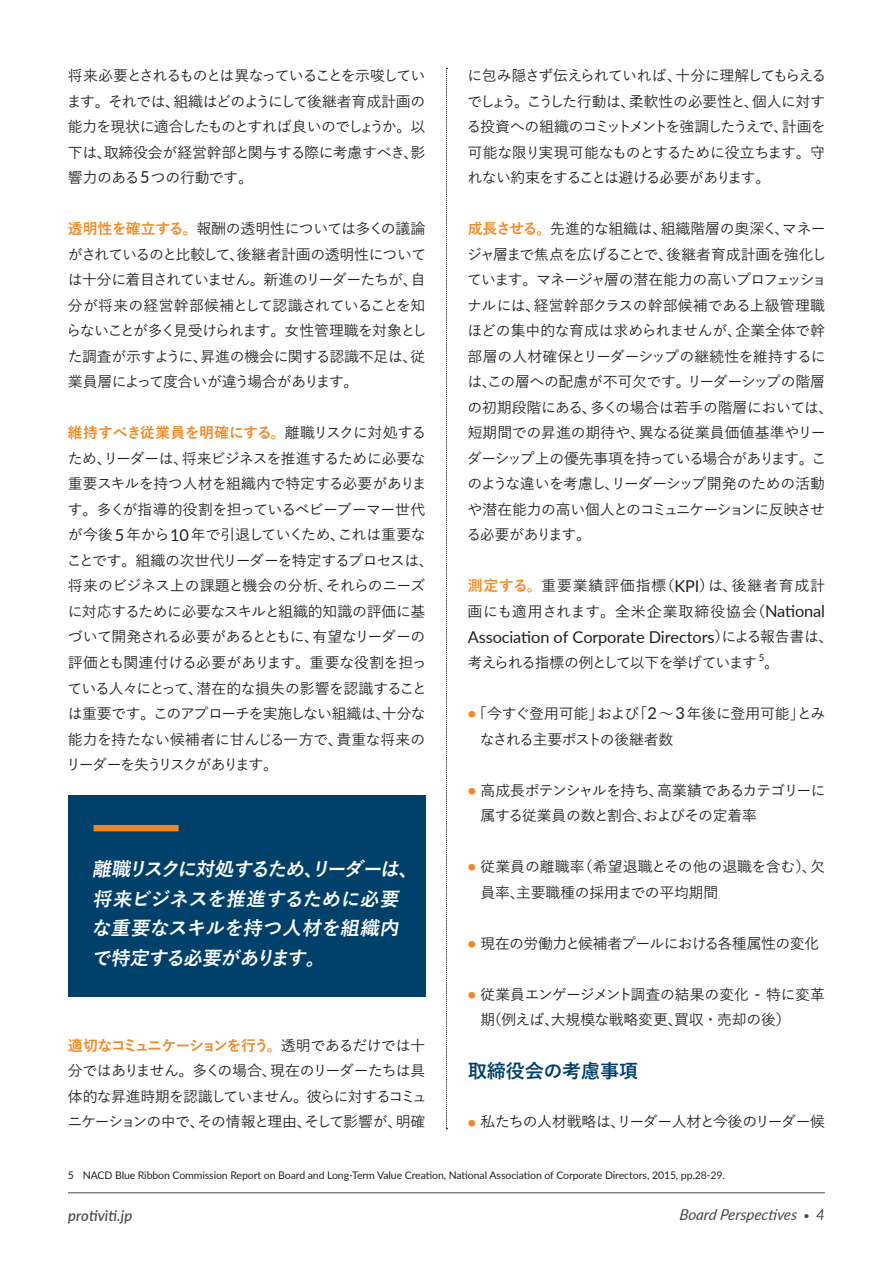
<style>
.page{position:relative;width:893px;height:1263px;background:#fff}
.page>*{position:absolute;margin:0;border:0;box-sizing:border-box;transform-origin:0 0}
.t1{font:italic 700 19.2px/29.7px "Yu Go";color:#fff}
.t2{font:700 19.2px "Yu Go";letter-spacing:-.01em;color:#00416b}
.t3{font:16.35px "Lato";letter-spacing:-.01em;color:#231f20}
.t4{font:500 14.85px/25.5px "Yu Go";letter-spacing:-.025em;color:#231f20}
.t5{font:500 14.85px/25.5px "Yu Go";letter-spacing:.055em;color:#231f20}
.t6{font:500 14.85px/25.5px "Yu Go";letter-spacing:-.045em;color:#231f20}
.t7{font:500 14.85px "Yu Go";letter-spacing:-.075em;color:#231f20}
.t8{font:italic 14.85px "Lato";color:#454647}
.t9{font:italic 500 14.85px "Lato";letter-spacing:.005em;color:#454647}
.t10{font:10.5px "Lato";letter-spacing:-.01em;color:#231f20}
.t11{font:9.6px "Lato";color:#231f20}
.s1{font-family:"Lato";font-weight:400;font-size:16.35px}
.s2{font-weight:700;color:#f5871f}
.s3{font-family:"Yu Go";font-weight:500;font-size:14.85px}
.s4{font-family:"Lato";font-weight:700;font-size:15.6px;color:#f5871f}
.s5{font-weight:700;font-style:normal;font-size:9.6px}
</style>
<div class="page">
<hr style="left:68px;top:1192px;width:757px;height:1px;background:#454647">
<div style="left:68px;top:795px;width:357px;height:202px;background:#00416b"></div>
<div style="left:94px;top:825px;width:85px;height:6px;background:#f5871f"></div>
<svg style="left:446px;top:68px;width:1px;height:1061px"></svg>
<p class="t4" style="left:67px;top:61px;width:360px;text-align:justify">将来必要とされるものとは異なっていることを示唆しています。それでは、組織はどのようにして後継者育成計画の能力を現状に適合したものとすれば良いのでしょうか。以下は、取締役会が経営幹部と関与する際に考慮すべき、影響力のある<span class="s1">5</span>つの行動です。</p>
<p class="t4" style="left:66px;top:214px;width:362px;text-align:justify"><span class="s2">透明性を確立する。</span>報酬の透明性については多くの議論がされているのと比較して、後継者計画の透明性については十分に着目されていません。新進のリーダーたちが、自分が将来の経営幹部候補として認識されていることを知らないことが多く見受けられます。女性管理職を対象とした調査が示すように、昇進の機会に関する認識不足は、従業員層によって度合いが違う場合があります。</p>
<p class="t4" style="left:66px;top:418px;width:369px"><span class="s2">維持すべき従業員を明確にする。</span>離職リスクに対処するため、リーダーは、将来ビジネスを推進するために必要な重要スキルを持つ人材を組織内で特定する必要があります。多くが指導的役割を担っているベビーブーマー世代が今後<span class="s1">5</span>年から<span class="s1">10</span>年で引退していくため、これは重要なことです。組織の次世代リーダーを特定するプロセスは、将来のビジネス上の課題と機会の分析、それらのニーズに対応するために必要なスキルと組織的知識の評価に基づいて開発される必要があるとともに、有望なリーダーの評価とも関連付ける必要があります。重要な役割を担っている人々にとって、潜在的な損失の影響を認識することは重要です。このアプローチを実施しない組織は、十分な能力を持たない候補者に甘んじる一方で、貴重な将来のリーダーを失うリスクがあります。</p>
<p class="t1" style="left:91px;top:854px;width:333px">離職リスクに対処するため、リーダーは、将来ビジネスを推進するために必要な重要なスキルを持つ人材を組織内で特定する必要があります。</p>
<p class="t4" style="left:67px;top:1031px;width:361px;text-align:justify"><span class="s2">適切なコミュニケーションを行う。</span>透明であるだけでは十分ではありません。多くの場合、現在のリーダーたちは具体的な昇進時期を認識していません。彼らに対するコミュニケーションの中で、その情報と理由、そして影響が、明確</p>
<p class="t4" style="left:466px;top:61px;width:361px;text-align:justify">に包み隠さず伝えられていれば、十分に理解してもらえるでしょう。こうした行動は、柔軟性の必要性と、個人に対する投資への組織のコミットメントを強調したうえで、計画を可能な限り実現可能なものとするために役立ちます。守れない約束をすることは避ける必要があります。</p>
<p class="t4" style="left:466px;top:214px;width:368px"><span class="s2">成長させる。</span>先進的な組織は、組織階層の奥深く、マネージャ層まで焦点を広げることで、後継者育成計画を強化しています。マネージャ層の潜在能力の高いプロフェッショナルには、経営幹部クラスの幹部候補である上級管理職ほどの集中的な育成は求められませんが、企業全体で幹部層の人材確保とリーダーシップの継続性を維持するには、この層への配慮が不可欠です。リーダーシップの階層の初期段階にある、多くの場合は若手の階層においては、短期間での昇進の期待や、異なる従業員価値基準やリーダーシップ上の優先事項を持っている場合があります。このような違いを考慮し、リーダーシップ開発のための活動や潜在能力の高い個人とのコミュニケーションに反映させる必要があります。</p>
<p class="t5" style="left:468px;top:571px;width:359px"><span class="s2">測定する。</span>重要業績評価指標（<span class="s1">KPI</span>）は、後継者育成計画にも適用されます。全米企業取締役協会（<span class="s1">National</span></p>
<p class="t3" style="left:468px;top:625px;width:367px">Association of Corporate Directors<span class="s3">）による報告書は、</span></p>
<p class="t7" style="left:468px;top:649px;width:291px">考えられる指標の例として以下を挙げています</p>
<p class="t11" style="left:759px;top:650px;width:7px">5</p>
<p class="t4" style="left:764px;top:648px;width:16px">。</p>
<p class="t4" style="left:480px;top:699px;width:347px;text-indent:-12px"><span class="s4">•</span> 「今すぐ登用可能」および「<span class="s1">2</span>～<span class="s1">3</span>年後に登用可能」とみなされる主要ポストの後継者数</p>
<p class="t6" style="left:480px;top:775px;width:347px;text-indent:-13px"><span class="s4">•</span> 高成長ポテンシャルを持ち、高業績であるカテゴリーに属する従業員の数と割合、およびその定着率</p>
<p class="t4" style="left:480px;top:852px;width:346px;text-indent:-13px"><span class="s4">•</span> 従業員の離職率（希望退職とその他の退職を含む）、欠員率、主要職種の採用までの平均期間</p>
<p class="t4" style="left:467px;top:928px;width:353px"><span class="s4">•</span> 現在の労働力と候補者プールにおける各種属性の変化</p>
<p class="t4" style="left:480px;top:979px;width:346px;text-indent:-13px"><span class="s4">•</span> 従業員エンゲージメント調査の結果の変化 <span class="s1">-</span> 特に変革期（例えば、大規模な戦略変更、買収・売却の後）</p>
<p class="t2" style="left:468px;top:1060px;width:172px">取締役会の考慮事項</p>
<p class="t4" style="left:468px;top:1107px;width:359px"><span class="s4">•</span> 私たちの人材戦略は、リーダー人材と今後のリーダー候</p>
<p class="t10" style="left:68px;top:1168px;width:659px">5 NACD Blue Ribbon Commission Report on Board and Long-Term Value Creation, National Association of Corporate Directors, 2015, pp.28-29.</p>
<p class="t9" style="left:68px;top:1204px;width:66px">protiviti.jp</p>
<p class="t8" style="left:679px;top:1204px;width:147px">Board Perspectives <span class="s5">•</span> 4</p>
</div>
